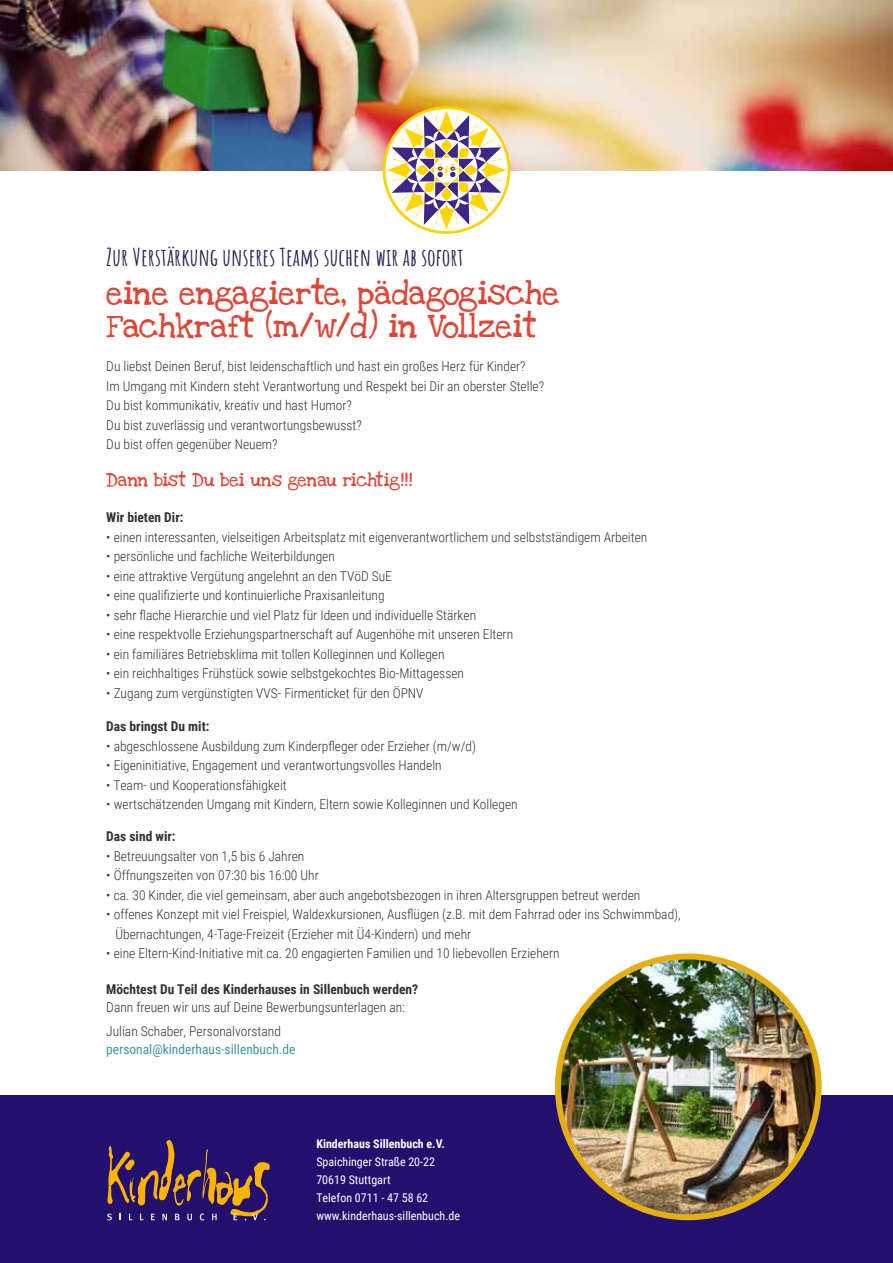
<style>
.page{position:relative;width:893px;height:1263px;background:#fff}
.page>*{position:absolute;margin:0;border:0;box-sizing:border-box;transform-origin:0 0}
.t1{font:24px/33px "Love Ya Like A Sister Solid";color:#dc4737}
.t2{font:700 24px "Amatic SC";color:#292458}
.t3{font:300 13.5px/19.5px "Roboto Condensed";color:#333232}
.t4{font:700 13.5px "Roboto Condensed";color:#333232}
.t5{font:13.5px "Roboto Condensed";color:#3c96a0}
.t6{font:13.5px "Love Ya Like A Sister Solid";color:#dc4737}
.t7{font:12px/18px "Roboto Condensed";color:#fff}
.t8{font:700 12px "Roboto Condensed";color:#fff}
</style>
<div class="page">
<img style="left:0;top:0;width:893px;height:170px">
<svg style="left:385px;top:109px;width:123px;height:122px"></svg>
<div style="left:0;top:1095px;width:893px;height:168px;background:#230f6e"></div>
<svg style="left:107px;top:1140px;width:163px;height:80px"></svg>
<img style="left:558px;top:957px;width:261px;height:260px;border-radius:126px">
<div style="left:555px;top:953px;width:267px;height:267px;border:6px solid #e3af14;border-radius:50%"></div>
<h1 class="t2" style="left:106px;top:239px;width:359px">Zur Verstärkung unseres Teams suchen wir ab sofort</h1>
<h1 class="t1" style="left:106px;top:278px;width:455px">eine engagierte, pädagogische<br>Fachkraft (m/w/d) in Vollzeit</h1>
<p class="t3" style="left:106px;top:356px;width:439px">Du liebst Deinen Beruf, bist leidenschaftlich und hast ein großes Herz für Kinder?<br>Im Umgang mit Kindern steht Verantwortung und Respekt bei Dir an oberster Stelle?<br>Du bist kommunikativ, kreativ und hast Humor?<br>Du bist zuverlässig und verantwortungsbewusst?<br>Du bist offen gegenüber Neuem?</p>
<p class="t6" style="left:106px;top:469px;width:308px">Dann bist Du bei uns genau richtig!!!</p>
<p class="t4" style="left:106px;top:508px;width:79px">Wir bieten Dir:</p>
<p class="t3" style="left:106px;top:527px;width:543px">• einen interessanten, vielseitigen Arbeitsplatz mit eigenverantwortlichem und selbstständigem Arbeiten</p>
<p class="t3" style="left:106px;top:546px;width:230px">• persönliche und fachliche Weiterbildungen</p>
<p class="t3" style="left:106px;top:566px;width:287px">• eine attraktive Vergütung angelehnt an den TVöD SuE</p>
<p class="t3" style="left:106px;top:585px;width:280px">• eine qualifizierte und kontinuierliche Praxisanleitung</p>
<p class="t3" style="left:106px;top:605px;width:371px">• sehr flache Hierarchie und viel Platz für Ideen und individuelle Stärken</p>
<p class="t3" style="left:106px;top:624px;width:408px">• eine respektvolle Erziehungspartnerschaft auf Augenhöhe mit unseren Eltern</p>
<p class="t3" style="left:106px;top:644px;width:340px">• ein familiäres Betriebsklima mit tollen Kolleginnen und Kollegen</p>
<p class="t3" style="left:106px;top:663px;width:359px">• ein reichhaltiges Frühstück sowie selbstgekochtes Bio-Mittagessen</p>
<p class="t3" style="left:106px;top:683px;width:319px">• Zugang zum vergünstigten VVS- Firmenticket für den ÖPNV</p>
<p class="t4" style="left:106px;top:717px;width:105px">Das bringst Du mit:</p>
<p class="t3" style="left:106px;top:735px;width:371px">• abgeschlossene Ausbildung zum Kinderpfleger oder Erzieher (m/w/d)</p>
<p class="t3" style="left:106px;top:755px;width:337px">• Eigeninitiative, Engagement und verantwortungsvolles Handeln</p>
<p class="t3" style="left:106px;top:774px;width:182px">• Team- und Kooperationsfähigkeit</p>
<p class="t3" style="left:106px;top:794px;width:413px">• wertschätzenden Umgang mit Kindern, Eltern sowie Kolleginnen und Kollegen</p>
<p class="t4" style="left:106px;top:827px;width:71px">Das sind wir:</p>
<p class="t3" style="left:106px;top:846px;width:200px">• Betreuungsalter von 1,5 bis 6 Jahren</p>
<p class="t3" style="left:106px;top:865px;width:214px">• Öffnungszeiten von 07:30 bis 16:00 Uhr</p>
<p class="t3" style="left:106px;top:885px;width:536px">• ca. 30 Kinder, die viel gemeinsam, aber auch angebotsbezogen in ihren Altersgruppen betreut werden</p>
<p class="t3" style="left:115px;top:904px;width:567px;text-indent:-9px">• offenes Konzept mit viel Freispiel, Waldexkursionen, Ausflügen (z.B. mit dem Fahrrad oder ins Schwimmbad),<br>Übernachtungen, 4-Tage-Freizeit (Erzieher mit Ü4-Kindern) und mehr</p>
<p class="t3" style="left:106px;top:943px;width:455px">• eine Eltern-Kind-Initiative mit ca. 20 engagierten Familien und 10 liebevollen Erziehern</p>
<p class="t4" style="left:106px;top:980px;width:313px">Möchtest Du Teil des Kinderhauses in Sillenbuch werden?</p>
<p class="t3" style="left:106px;top:995px;width:300px;line-height:24px">Dann freuen wir uns auf Deine Bewerbungsunterlagen an:<br>Julian Schaber, Personalvorstand</p>
<p class="t5" style="left:106px;top:1040px;width:191px">personal@kinderhaus-sillenbuch.de</p>
<p class="t8" style="left:316px;top:1135px;width:130px">Kinderhaus Sillenbuch e.V.</p>
<p class="t7" style="left:316px;top:1152px;width:145px">Spaichinger Straße 20-22<br>70619 Stuttgart<br>Telefon 0711 - 47 58 62 www.kinderhaus-sillenbuch.de</p>
</div>
